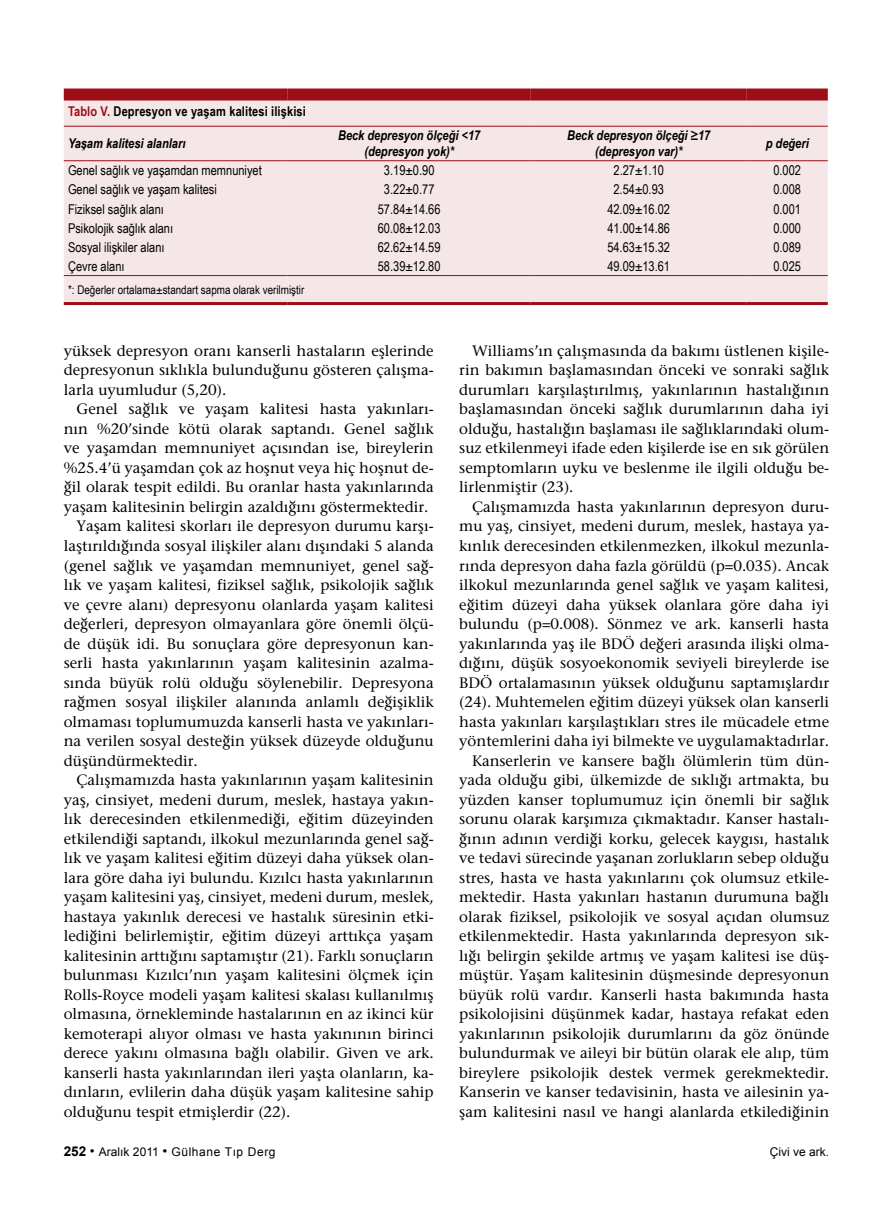
<style>
.page{position:relative;width:893px;height:1212px;background:#fff}
.page>*{position:absolute;margin:0;border:0;box-sizing:border-box;transform-origin:0 0}
.t1{font:15px/19.5px "Stone Serif";color:#000;text-align:justify}
.t2{font:13.5px "Arial Narrow";color:#000}
.t3{font:italic 700 13.5px/16.2px "Arial Narrow";color:#000;text-align:center}
.t4{font:700 13.5px "Arial Narrow";letter-spacing:.01em;color:#000}
.t5{font:12px "Arial Narrow";color:#000}
.t6{font:12px "Arial";letter-spacing:.05em;color:#000}
.t7{font:12px "Arial";color:#000}
.s1{color:#9d0d16}
.s2{font-weight:700;font-size:13.5px}
.s3{font-weight:700}
</style>
<div class="page">
<div style="left:64px;top:100px;width:764px;height:202px;background:#f5e7e8"></div>
<div style="left:64px;top:88px;width:224px;height:12px;background:#9d0d16"></div>
<div style="left:288px;top:88px;width:243px;height:12px;background:#9d0d16"></div>
<div style="left:531px;top:88px;width:216px;height:12px;background:#9d0d16"></div>
<div style="left:747px;top:88px;width:81px;height:12px;background:#9d0d16"></div>
<hr style="left:64px;top:126px;width:224px;height:1px;background:#9d0d16">
<hr style="left:288px;top:126px;width:243px;height:1px;background:#9d0d16">
<hr style="left:531px;top:126px;width:216px;height:1px;background:#9d0d16">
<hr style="left:747px;top:126px;width:81px;height:1px;background:#9d0d16">
<hr style="left:64px;top:160px;width:224px;height:1px;background:#9d0d16">
<hr style="left:288px;top:160px;width:243px;height:1px;background:#9d0d16">
<hr style="left:531px;top:160px;width:216px;height:1px;background:#9d0d16">
<hr style="left:747px;top:160px;width:81px;height:1px;background:#9d0d16">
<hr style="left:64px;top:275px;width:224px;height:1px;background:#9d0d16">
<hr style="left:288px;top:275px;width:243px;height:1px;background:#9d0d16">
<hr style="left:531px;top:275px;width:216px;height:1px;background:#9d0d16">
<hr style="left:747px;top:275px;width:81px;height:1px;background:#9d0d16">
<hr style="left:64px;top:302px;width:224px;height:3px;background:#9d0d16">
<hr style="left:288px;top:302px;width:243px;height:3px;background:#9d0d16">
<hr style="left:531px;top:302px;width:216px;height:3px;background:#9d0d16">
<hr style="left:747px;top:302px;width:81px;height:3px;background:#9d0d16">
<p class="t4" style="left:68px;top:101px;width:239px"><span class="s1">Tablo V.</span> Depresyon ve yaşam kalitesi ilişkisi</p>
<p class="t3" style="left:68px;top:135px;width:119px">Yaşam kalitesi alanları</p>
<p class="t3" style="left:338px;top:127px;width:144px">Beck depresyon ölçeği &lt;17 (depresyon yok)*</p>
<p class="t3" style="left:567px;top:127px;width:145px">Beck depresyon ölçeği ≥17 (depresyon var)*</p>
<p class="t3" style="left:766px;top:135px;width:45px">p değeri</p>
<p class="t2" style="left:68px;top:161px;width:195px">Genel sağlık ve yaşamdan memnuniyet</p>
<p class="t2" style="left:384px;top:161px;width:52px">3.19±0.90</p>
<p class="t2" style="left:613px;top:161px;width:52px">2.27±1.10</p>
<p class="t2" style="left:773px;top:161px;width:29px">0.002</p>
<p class="t2" style="left:68px;top:180px;width:150px">Genel sağlık ve yaşam kalitesi</p>
<p class="t2" style="left:384px;top:180px;width:52px">3.22±0.77</p>
<p class="t2" style="left:613px;top:180px;width:52px">2.54±0.93</p>
<p class="t2" style="left:773px;top:180px;width:29px">0.008</p>
<p class="t2" style="left:68px;top:199px;width:97px">Fiziksel sağlık alanı</p>
<p class="t2" style="left:378px;top:199px;width:64px">57.84±14.66</p>
<p class="t2" style="left:607px;top:199px;width:64px">42.09±16.02</p>
<p class="t2" style="left:773px;top:199px;width:29px">0.001</p>
<p class="t2" style="left:68px;top:218px;width:107px">Psikolojik sağlık alanı</p>
<p class="t2" style="left:378px;top:218px;width:64px">60.08±12.03</p>
<p class="t2" style="left:607px;top:218px;width:64px">41.00±14.86</p>
<p class="t2" style="left:773px;top:218px;width:29px">0.000</p>
<p class="t2" style="left:68px;top:237px;width:98px">Sosyal ilişkiler alanı</p>
<p class="t2" style="left:378px;top:237px;width:64px">62.62±14.59</p>
<p class="t2" style="left:607px;top:237px;width:64px">54.63±15.32</p>
<p class="t2" style="left:773px;top:237px;width:29px">0.089</p>
<p class="t2" style="left:68px;top:256px;width:58px">Çevre alanı</p>
<p class="t2" style="left:378px;top:256px;width:64px">58.39±12.80</p>
<p class="t2" style="left:607px;top:256px;width:64px">49.09±13.61</p>
<p class="t2" style="left:773px;top:256px;width:29px">0.025</p>
<p class="t5" style="left:68px;top:281px;width:238px">*: Değerler ortalama±standart sapma olarak verilmiştir</p>
<p class="t1" style="left:64px;top:341px;width:371px">yüksek depresyon oranı kanserli hastaların eşlerinde depresyonun sıklıkla bulunduğunu gösteren çalışma&shy;larla uyumludur (5,20).</p>
<p class="t1" style="left:77px;top:399px;width:359px">Genel sağlık ve yaşam kalitesi hasta yakınları-</p>
<p class="t1" style="left:64px;top:419px;width:371px">nın %20’sinde kötü olarak saptandı. Genel sağlık</p>
<p class="t1" style="left:64px;top:438px;width:371px">ve yaşamdan memnuniyet açısından ise, bireylerin</p>
<p class="t1" style="left:64px;top:458px;width:371px">%25.4’ü yaşamdan çok az hoşnut veya hiç hoşnut de-</p>
<p class="t1" style="left:64px;top:477px;width:371px">ğil olarak tespit edildi. Bu oranlar hasta yakınlarında</p>
<p class="t1" style="left:64px;top:497px;width:366px">yaşam kalitesinin belirgin azaldığını göstermektedir.</p>
<p class="t1" style="left:77px;top:516px;width:359px">Yaşam kalitesi skorları ile depresyon durumu karşı-</p>
<p class="t1" style="left:64px;top:536px;width:371px">laştırıldığında sosyal ilişkiler alanı dışındaki 5 alanda</p>
<p class="t1" style="left:64px;top:555px;width:371px">(genel sağlık ve yaşamdan memnuniyet, genel sağ-</p>
<p class="t1" style="left:64px;top:575px;width:371px">lık ve yaşam kalitesi, fiziksel sağlık, psikolojik sağlık</p>
<p class="t1" style="left:64px;top:594px;width:371px">ve çevre alanı) depresyonu olanlarda yaşam kalitesi</p>
<p class="t1" style="left:64px;top:614px;width:371px">değerleri, depresyon olmayanlara göre önemli ölçü-</p>
<p class="t1" style="left:64px;top:633px;width:371px">de düşük idi. Bu sonuçlara göre depresyonun kan-</p>
<p class="t1" style="left:64px;top:653px;width:371px">serli hasta yakınlarının yaşam kalitesinin azalma-</p>
<p class="t1" style="left:64px;top:672px;width:371px">sında büyük rolü olduğu söylenebilir. Depresyona</p>
<p class="t1" style="left:64px;top:692px;width:371px">rağmen sosyal ilişkiler alanında anlamlı değişiklik</p>
<p class="t1" style="left:64px;top:711px;width:371px">olmaması toplumumuzda kanserli hasta ve yakınları-</p>
<p class="t1" style="left:64px;top:731px;width:371px">na verilen sosyal desteğin yüksek düzeyde olduğunu</p>
<p class="t1" style="left:64px;top:750px;width:136px">düşündürmektedir.</p>
<p class="t1" style="left:77px;top:770px;width:359px">Çalışmamızda hasta yakınlarının yaşam kalitesinin</p>
<p class="t1" style="left:64px;top:789px;width:371px">yaş, cinsiyet, medeni durum, meslek, hastaya yakın-</p>
<p class="t1" style="left:64px;top:809px;width:371px">lık derecesinden etkilenmediği, eğitim düzeyinden</p>
<p class="t1" style="left:64px;top:828px;width:371px">etkilendiği saptandı, ilkokul mezunlarında genel sağ-</p>
<p class="t1" style="left:64px;top:848px;width:371px">lık ve yaşam kalitesi eğitim düzeyi daha yüksek olan-</p>
<p class="t1" style="left:64px;top:867px;width:371px">lara göre daha iyi bulundu. Kızılcı hasta yakınlarının</p>
<p class="t1" style="left:64px;top:887px;width:371px">yaşam kalitesini yaş, cinsiyet, medeni durum, meslek,</p>
<p class="t1" style="left:64px;top:906px;width:371px">hastaya yakınlık derecesi ve hastalık süresinin etki-</p>
<p class="t1" style="left:64px;top:926px;width:371px">lediğini belirlemiştir, eğitim düzeyi arttıkça yaşam</p>
<p class="t1" style="left:64px;top:945px;width:371px">kalitesinin arttığını saptamıştır (21). Farklı sonuçların</p>
<p class="t1" style="left:64px;top:965px;width:371px">bulunması Kızılcı’nın yaşam kalitesini ölçmek için</p>
<p class="t1" style="left:64px;top:984px;width:371px">Rolls-Royce modeli yaşam kalitesi skalası kullanılmış</p>
<p class="t1" style="left:64px;top:1004px;width:371px">olmasına, örnekleminde hastalarının en az ikinci kür</p>
<p class="t1" style="left:64px;top:1023px;width:371px">kemoterapi alıyor olması ve hasta yakınının birinci</p>
<p class="t1" style="left:64px;top:1043px;width:371px">derece yakını olmasına bağlı olabilir. Given ve ark.</p>
<p class="t1" style="left:64px;top:1062px;width:371px">kanserli hasta yakınlarından ileri yaşta olanların, ka-</p>
<p class="t1" style="left:64px;top:1082px;width:371px">dınların, evlilerin daha düşük yaşam kalitesine sahip</p>
<p class="t1" style="left:64px;top:1101px;width:228px">olduğunu tespit etmişlerdir (22).</p>
<p class="t1" style="left:459px;top:341px;width:371px;text-indent:13px">Williams’ın çalışmasında da bakımı üstlenen kişile&shy;rin bakımın başlamasından önceki ve sonraki sağlık durumları karşılaştırılmış, yakınlarının hastalığının başlamasından önceki sağlık durumlarının daha iyi olduğu, hastalığın başlaması ile sağlıklarındaki olum&shy;suz etkilenmeyi ifade eden kişilerde ise en sık görülen semptomların uyku ve beslenme ile ilgili olduğu be&shy;lirlenmiştir (23).</p>
<p class="t1" style="left:459px;top:497px;width:371px;text-align:right">Çalışmamızda hasta yakınlarının depresyon duru&shy;mu yaş, cinsiyet, medeni durum, meslek, hastaya ya&shy;kınlık derecesinden etkilenmezken, ilkokul mezunla&shy;rında depresyon daha fazla görüldü (p=0.035). Ancak ilkokul mezunlarında genel sağlık ve yaşam kalitesi, eğitim düzeyi daha yüksek olanlara göre daha iyi bulundu (p=0.008). Sönmez ve ark. kanserli hasta yakınlarında yaş ile BDÖ değeri arasında ilişki olma&shy;dığını, düşük sosyoekonomik seviyeli bireylerde ise BDÖ ortalamasının yüksek olduğunu saptamışlardır (24). Muhtemelen eğitim düzeyi yüksek olan kanserli hasta yakınları karşılaştıkları stres ile mücadele etme yöntemlerini daha iyi bilmekte ve uygulamaktadırlar.<br>Kanserlerin ve kansere bağlı ölümlerin tüm dün&shy;yada olduğu gibi, ülkemizde de sıklığı artmakta, bu yüzden kanser toplumumuz için önemli bir sağlık sorunu olarak karşımıza çıkmaktadır. Kanser hastalı&shy;ğının adının verdiği korku, gelecek kaygısı, hastalık ve tedavi sürecinde yaşanan zorlukların sebep olduğu stres, hasta ve hasta yakınlarını çok olumsuz etkile&shy;mektedir. Hasta yakınları hastanın durumuna bağlı olarak fiziksel, psikolojik ve sosyal açıdan olumsuz etkilenmektedir. Hasta yakınlarında depresyon sık&shy;lığı belirgin şekilde artmış ve yaşam kalitesi ise düş&shy;müştür. Yaşam kalitesinin düşmesinde depresyonun büyük rolü vardır. Kanserli hasta bakımında hasta psikolojisini düşünmek kadar, hastaya refakat eden yakınlarının psikolojik durumlarını da göz önünde bulundurmak ve aileyi bir bütün olarak ele alıp, tüm bireylere psikolojik destek vermek gerekmektedir.<br>Kanserin ve kanser tedavisinin, hasta ve ailesinin ya&shy;şam kalitesini nasıl ve hangi alanlarda etkilediğinin</p>
<p class="t6" style="left:64px;top:1143px;width:213px"><span class="s2">252</span> <span class="s3">•</span> Aralık 2011 <span class="s3">•</span> Gülhane Tıp Derg</p>
<p class="t7" style="left:770px;top:1143px;width:61px">Çivi ve ark.</p>
</div>
